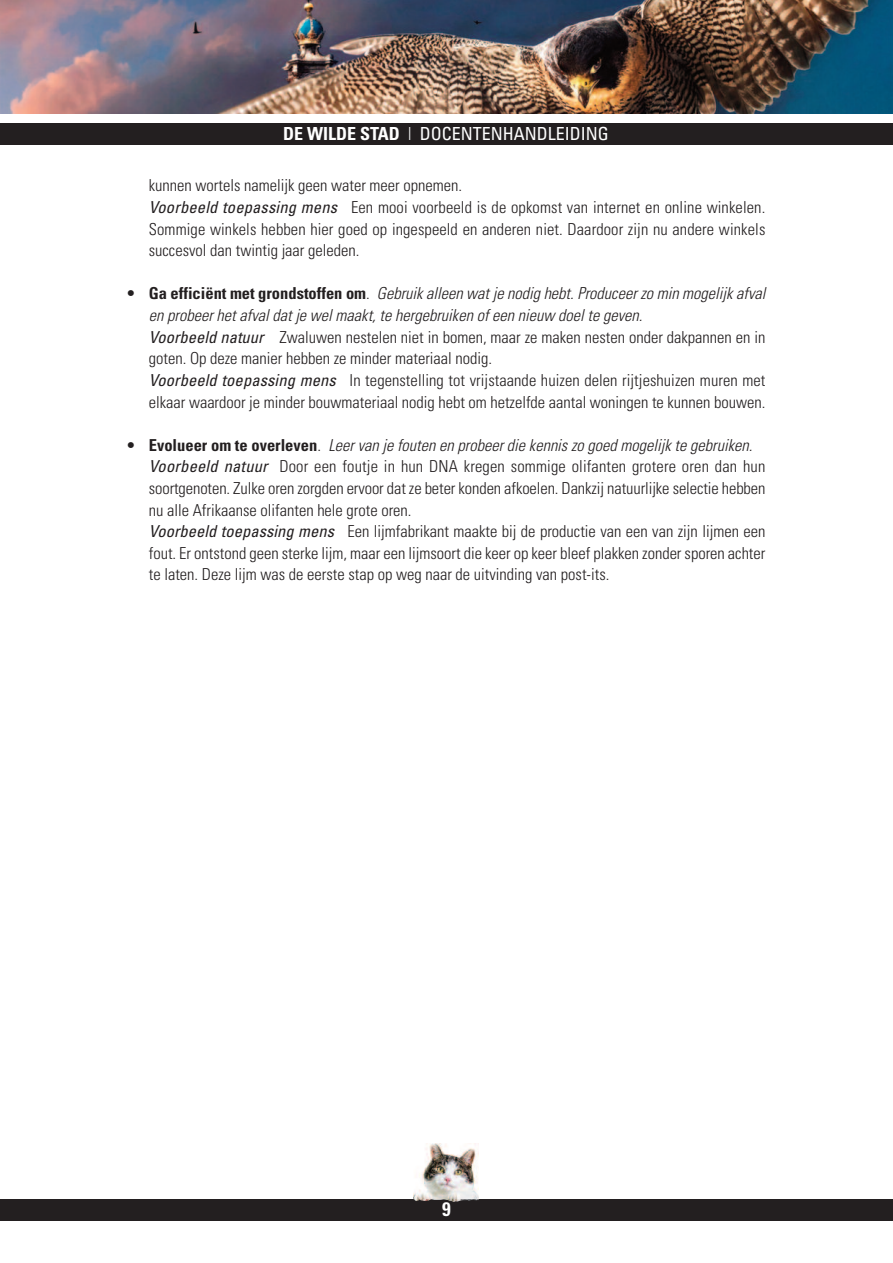
<style>
.page{position:relative;width:893px;height:1263px;background:#fff}
.page>*{position:absolute;margin:0;border:0;box-sizing:border-box;transform-origin:0 0}
.t1{font:700 condensed 19.5px "Univers";color:#fff}
.t2{font:condensed 18px "Univers";color:#fff}
.t3{font:300 condensed 16.5px/21.6px "Univers";color:#231f20}
.s1{font-weight:700}
.s2{font-weight:300}
.s3{font-weight:400;font-style:italic}
.s4{font-style:italic}
</style>
<div class="page">
<div style="left:0;top:1199px;width:893px;height:21px;background:#231f20"></div>
<img style="left:0;top:0;width:893px;height:114px">
<div style="left:0;top:123px;width:893px;height:21px;background:#231f20"></div>
<img style="left:413px;top:1143px;width:65px;height:59px">
<p class="t2" style="left:283px;top:127px;width:327px"><span class="s1">DE WILDE STAD</span> <span class="s2">|</span> DOCENTENHANDLEIDING</p>
<p class="t3" style="left:149px;top:176px;width:618px">kunnen wortels namelijk geen water meer opnemen.<br><span class="s3">Voorbeeld toepassing mens</span> Een mooi voorbeeld is de opkomst van internet en online winkelen.<br>Sommige winkels hebben hier goed op ingespeeld en anderen niet. Daardoor zijn nu andere winkels succesvol dan twintig jaar geleden.</p>
<p class="t3" style="left:149px;top:284px;width:621px;text-indent:-21px"><span class="s1">• Ga efficiënt met grondstoffen om</span>. <span class="s4">Gebruik alleen wat je nodig hebt. Produceer zo min mogelijk afval en probeer het afval dat je wel maakt, te hergebruiken of een nieuw doel te geven.<br></span><span class="s3">Voorbeeld natuur</span> Zwaluwen nestelen niet in bomen, maar ze maken nesten onder dakpannen en in goten. Op deze manier hebben ze minder materiaal nodig.<br><span class="s3">Voorbeeld toepassing mens</span> In tegenstelling tot vrijstaande huizen delen rijtjeshuizen muren met elkaar waardoor je minder bouwmateriaal nodig hebt om hetzelfde aantal woningen te kunnen bouwen.</p>
<p class="t3" style="left:149px;top:435px;width:618px;text-indent:-21px"><span class="s1">• E v o l u e e r o m t e o v e r l e v e n</span> . <span class="s4">Leer van je fouten en probeer die kennis zo goed mogelijk te gebruiken.<br></span><span class="s3">Voorbeeld natuur</span> Door een foutje in hun DNA kregen sommige olifanten grotere oren dan hun soortgenoten. Zulke oren zorgden ervoor dat ze beter konden afkoelen. Dankzij natuurlijke selectie hebben nu alle Afrikaanse olifanten hele grote oren.<br><span class="s3">Voorbeeld toepassing mens</span> Een lijmfabrikant maakte bij de productie van een van zijn lijmen een fout. Er ontstond geen sterke lijm, maar een lijmsoort die keer op keer bleef plakken zonder sporen achter te laten. Deze lijm was de eerste stap op weg naar de uitvinding van post-its.</p>
<p class="t1" style="left:442px;top:1202px;width:10px">9</p>
</div>
